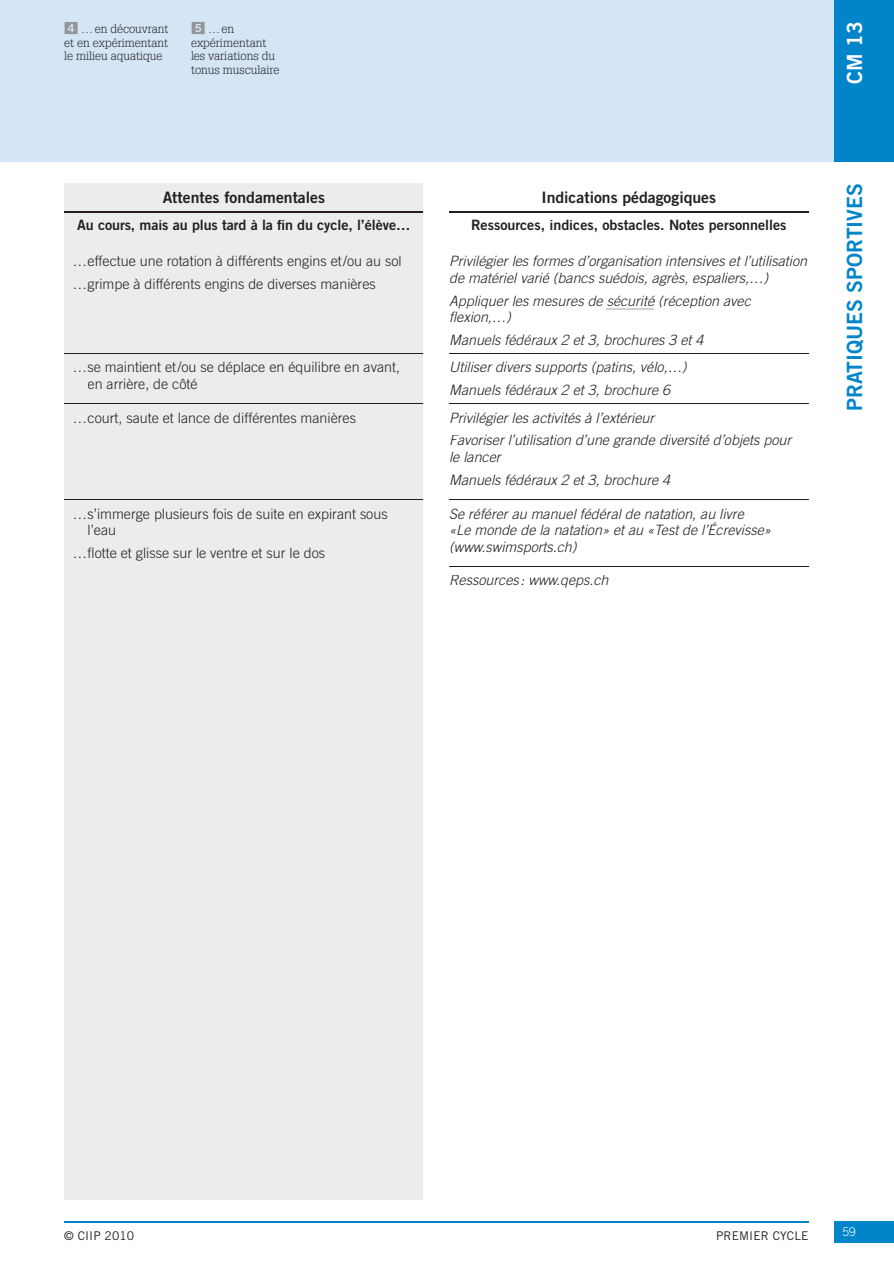
<style>
.page{position:relative;width:894px;height:1264px;background:#fff}
.page>*{position:absolute;margin:0;border:0;box-sizing:border-box;transform-origin:0 0}
.t1{font:21px "Trade Gothic LT Std Bd 2";color:#0084ca}
.t2{font:21px "Trade Gothic LT Std Bd 2";color:#fff}
.t3{font:15.75px "Trade Gothic LT Std Bd 2";color:#231f20}
.t4{font:italic 300 14.25px/16.5px "Trade Gothic LT Std";color:#231f20}
.t5{font:300 14.25px/16.5px "Trade Gothic LT Std";color:#231f20}
.t6{font:14.25px "Trade Gothic LT Std Bd 2";color:#231f20}
.t7{font:300 12px/13.8px "Glypha LT Std";color:#231f20;text-align:justify}
.t8{font:12px "Trade Gothic LT Std";letter-spacing:.01em;color:#231f20}
.t9{font:300 12px "Trade Gothic LT Std";color:#fff}
.s1{font-family:"PER pastilles";font-weight:400;font-size:14.25px;color:#939598}
</style>
<div class="page">
<hr style="left:64px;top:1221px;width:744px;height:1px;background:#0084ca">
<div style="left:834px;top:1221px;width:60px;height:21px;background:#0084ca"></div>
<div style="left:0;top:0;width:834px;height:162px;background:#d4e5f5"></div>
<div style="left:834px;top:0;width:59px;height:162px;background:#0084ca"></div>
<div style="left:64px;top:183px;width:359px;height:1016px;background:#ececee"></div>
<hr style="left:64px;top:353px;width:359px;height:1px;background:#231f20">
<hr style="left:449px;top:353px;width:359px;height:1px;background:#231f20">
<hr style="left:64px;top:403px;width:359px;height:1px;background:#231f20">
<hr style="left:449px;top:403px;width:359px;height:1px;background:#231f20">
<hr style="left:64px;top:499px;width:359px;height:1px;background:#231f20">
<hr style="left:449px;top:499px;width:359px;height:1px;background:#231f20">
<hr style="left:449px;top:566px;width:359px;height:1px;background:#231f20">
<hr style="left:64px;top:211px;width:359px;height:1px;background:#231f20">
<hr style="left:449px;top:211px;width:359px;height:1px;background:#231f20">
<hr style="left:606px;top:308px;width:48px;height:1px;background:#d1d2d4">
<p class="t7" style="left:64px;top:23px;width:106px"><span class="s1">4</span> … en découvrant et en expérimentant le milieu aquatique</p>
<p class="t7" style="left:191px;top:23px;width:90px;text-align:left"><span class="s1">5</span> … en expérimentant les variations du tonus musculaire</p>
<h1 class="t2" style="left:847px;top:84px;width:64px;rotate:-90deg">CM 13</h1>
<p class="t3" style="left:163px;top:192px;width:164px">Attentes fondamentales</p>
<p class="t3" style="left:541px;top:192px;width:176px">Indications pédagogiques</p>
<p class="t6" style="left:77px;top:220px;width:335px">Au cours, mais au plus tard à la fin du cycle, l’élève…</p>
<p class="t6" style="left:471px;top:220px;width:317px">Ressources, indices, obstacles. Notes personnelles</p>
<p class="t5" style="left:73px;top:251px;width:330px;line-height:23px">… effectue une rotation à différents engins et /ou au sol … grimpe à différents engins de diverses manières</p>
<p class="t4" style="left:449px;top:254px;width:359px">Privilégier les formes d’organisation intensives et l’utilisation de matériel varié (bancs suédois, agrès, espaliers,…)</p>
<p class="t4" style="left:449px;top:294px;width:303px">Appliquer les mesures de sécurité (réception avec flexion,…)</p>
<p class="t4" style="left:449px;top:333px;width:256px">Manuels fédéraux 2 et 3, brochures 3 et 4</p>
<p class="t5" style="left:88px;top:360px;width:314px;text-indent:-15px">… se maintient et /ou se déplace en équilibre en avant, en arrière, de côté</p>
<p class="t4" style="left:449px;top:357px;width:239px;line-height:23px">Utiliser divers supports (patins, vélo,…)<br>Manuels fédéraux 2 et 3, brochure 6</p>
<p class="t5" style="left:73px;top:410px;width:285px">… court, saute et lance de différentes manières</p>
<p class="t4" style="left:449px;top:407px;width:344px;line-height:23px">Privilégier les activités à l’extérieur<br>Favoriser l’utilisation d’une grande diversité d’objets pour</p>
<p class="t4" style="left:449px;top:447px;width:222px;line-height:23px">le lancer<br>Manuels fédéraux 2 et 3, brochure 4</p>
<p class="t5" style="left:88px;top:506px;width:302px;text-indent:-15px">… s’immerge plusieurs fois de suite en expirant sous l’eau</p>
<p class="t5" style="left:73px;top:546px;width:254px">… flotte et glisse sur le ventre et sur le dos</p>
<p class="t4" style="left:449px;top:506px;width:323px">Se référer au manuel fédéral de natation, au livre<br>«Le monde de la natation» et au «Test de l’Écrevisse» (www.swimsports.ch)</p>
<p class="t4" style="left:449px;top:573px;width:161px">Ressources : www.qeps.ch</p>
<h1 class="t1" style="left:847px;top:411px;width:229px;rotate:-90deg">PRATIQUES SPORTIVES</h1>
<p class="t8" style="left:64px;top:1231px;width:72px">© CIIP 2010</p>
<p class="t8" style="left:716px;top:1231px;width:94px">PREMIER CYCLE</p>
<p class="t9" style="left:842px;top:1227px;width:15px">59</p>
</div>
